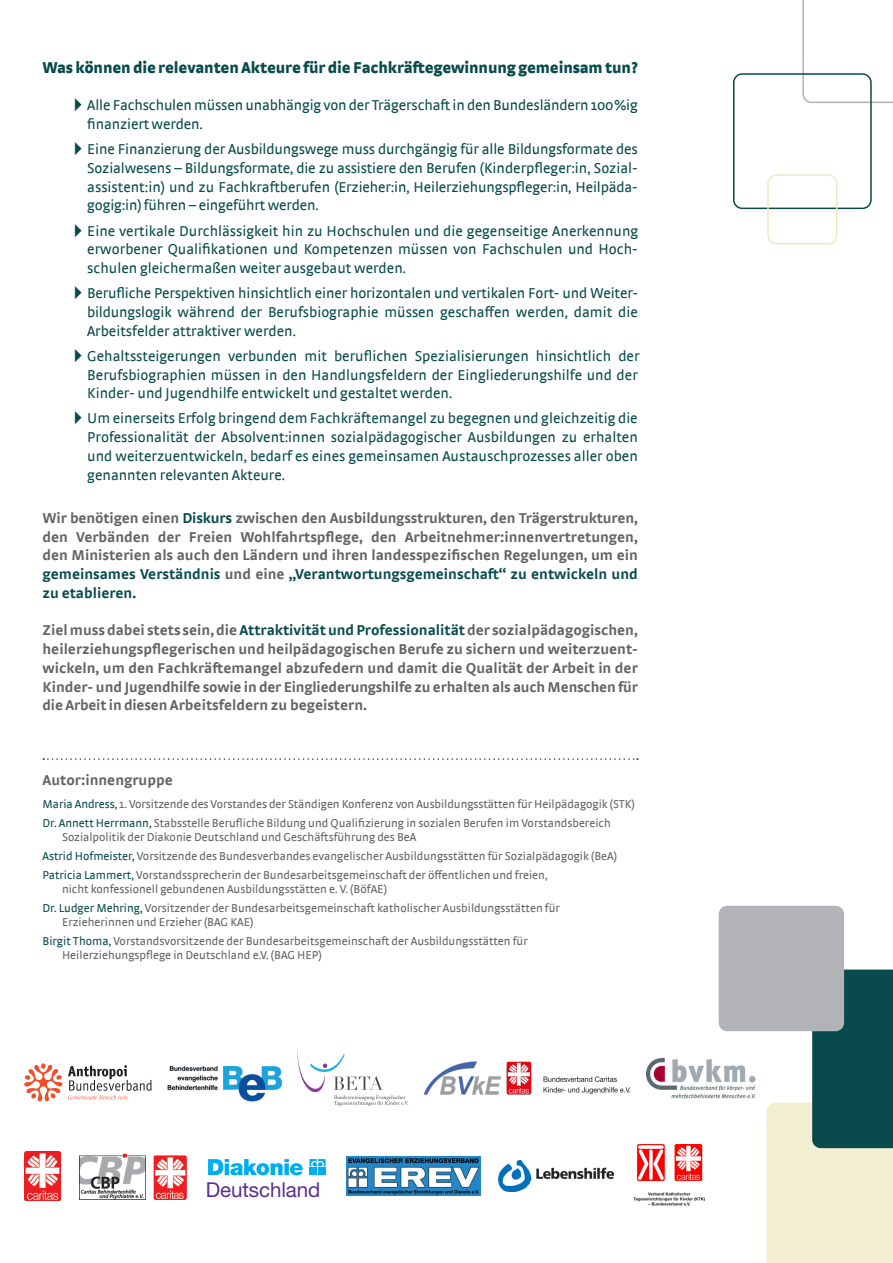
<style>
.page{position:relative;width:893px;height:1263px;background:#fff}
.page>*{position:absolute;margin:0;border:0;box-sizing:border-box;transform-origin:0 0}
.t1{font:20.55px "Helvetica Neue LT Std";letter-spacing:-.005em;color:#5b2e91}
.t2{font:900 16.5px "Strada";letter-spacing:-.01em;color:#094b4c;scale:.96 1}
.t3{font:15px/18.8px "Strada";color:#094b4c;text-align:justify}
.t4{font:700 15px/18.8px "Strada";color:#636366;text-align:justify}
.t5{font:12px/18.6px "Strada";color:#636366}
.s1{font-family:"European Pi Three"}
.s2{color:#094b4c}
</style>
<div class="page">
<svg style="left:43px;top:758px;width:595px;height:2px"></svg>
<svg style="left:802px;top:0;width:91px;height:103px"></svg>
<div style="left:733px;top:73px;width:139px;height:136px;border:2px solid #094b4c;border-radius:9px"></div>
<div style="left:767px;top:174px;width:70px;height:71px;border:2px solid #eeeac7;border-radius:9px"></div>
<svg style="left:766px;top:969px;width:127px;height:294px;background:#99b1a2"></svg>
<div style="left:719px;top:906px;width:125px;height:125px;background:#b2b3b7;border-radius:9px"></div>
<img style="left:25px;top:1152px;width:35px;height:48px">
<img style="left:347px;top:1156px;width:134px;height:39px">
<img style="left:79px;top:1153px;width:108px;height:46px">
<img style="left:633px;top:1145px;width:72px;height:61px">
<img style="left:498px;top:1160px;width:115px;height:31px">
<svg style="left:309px;top:1159px;width:16px;height:7px"></svg>
<div style="left:309px;top:1168px;width:8px;height:7px;background:#00aeef"></div>
<div style="left:318px;top:1168px;width:7px;height:7px;background:#00aeef"></div>
<svg style="left:297px;top:1049px;width:112px;height:57px"></svg>
<svg style="left:208px;top:1159px;width:95px;height:17px"></svg>
<svg style="left:464px;top:1180px;width:4px;height:4px"></svg>
<img style="left:423px;top:1061px;width:208px;height:34px">
<img style="left:646px;top:1058px;width:109px;height:40px">
<svg style="left:24px;top:1063px;width:128px;height:38px"></svg>
<img style="left:167px;top:1065px;width:115px;height:37px">
<p class="t2" style="left:43px;top:57px;width:622px">Was können die relevanten Akteure für die Fachkräftegewinnung gemeinsam tun?</p>
<p class="t3" style="left:87px;top:96px;width:552px;text-indent:-13px"><span class="s1">A</span> Alle Fachschulen müssen unabhängig von der Trägerschaft in den Bundesländern 100%ig finanziert werden.</p>
<p class="t3" style="left:87px;top:140px;width:552px;text-indent:-13px"><span class="s1">A</span> Eine Finanzierung der Ausbildungswege muss durchgängig für alle Bildungsformate des Sozialwesens – Bildungsformate, die zu assistiere den Berufen (Kinderpfleger:in, Sozial&shy;assistent:in) und zu Fachkraftberufen (Erzieher:in, Heilerziehungspfleger:in, Heilpäda&shy;gogig:in) führen – eingeführt werden.</p>
<p class="t3" style="left:87px;top:221px;width:552px;text-indent:-13px"><span class="s1">A</span> Eine vertikale Durchlässigkeit hin zu Hochschulen und die gegenseitige Anerkennung erworbener Qualifikationen und Kompetenzen müssen von Fachschulen und Hoch&shy;schulen gleichermaßen weiter ausgebaut werden.</p>
<p class="t3" style="left:87px;top:284px;width:553px;text-indent:-13px"><span class="s1">A</span> Berufliche Perspektiven hinsichtlich einer horizontalen und vertikalen Fort- und Weiter&shy;bildungslogik während der Berufsbiographie müssen geschaffen werden, damit die Arbeitsfelder attraktiver werden.</p>
<p class="t3" style="left:87px;top:346px;width:554px;text-indent:-13px"><span class="s1">A</span> Gehaltssteigerungen verbunden mit beruflichen Spezialisierungen hinsichtlich der Berufsbiographien müssen in den Handlungsfeldern der Eingliederungshilfe und der Kinder- und Jugendhilfe entwickelt und gestaltet werden.</p>
<p class="t3" style="left:87px;top:409px;width:552px;text-indent:-13px"><span class="s1">A</span> Um einerseits Erfolg bringend dem Fachkräftemangel zu begegnen und gleichzeitig die Professionalität der Absolvent:innen sozialpädagogischer Ausbildungen zu erhalten und weiterzuentwickeln, bedarf es eines gemeinsamen Austauschprozesses aller oben genannten relevanten Akteure.</p>
<p class="t4" style="left:43px;top:508px;width:597px">Wir benötigen einen <span class="s2">Diskurs</span> zwischen den Ausbildungsstrukturen, den Trägerstrukturen, den Verbänden der Freien Wohlfahrtspflege, den Arbeitnehmer:innenvertretungen, den Ministerien als auch den Ländern und ihren landesspezifischen Regelungen, um ein <span class="s2">gemeinsames Verständnis</span> und eine <span class="s2">„Verantwortungsgemeinschaft“ zu entwickeln und zu etablieren.</span></p>
<p class="t4" style="left:43px;top:620px;width:597px">Ziel muss dabei stets sein, die <span class="s2">Attraktivität und Professionalität</span> der sozialpädagogischen, heilerziehungspflegerischen und heilpädagogischen Berufe zu sichern und weiterzuent&shy;wickeln, um den Fachkräftemangel abzufedern und damit die Qualität der Arbeit in der Kinder- und Jugendhilfe sowie in der Eingliederungshilfe zu erhalten als auch Menschen für die Arbeit in diesen Arbeitsfeldern zu begeistern.</p>
<p class="t4" style="left:43px;top:770px;width:132px">Autor:innengruppe</p>
<p class="t5" style="left:43px;top:795px;width:594px"><span class="s2">Maria Andress,</span> 1. Vorsitzende des Vorstandes der Ständigen Konferenz von Ausbildungsstätten für Heilpädagogik (STK)<br><span class="s2">Dr. Annett Herrmann,</span> Stabsstelle Berufliche Bildung und Qualifizierung in sozialen Berufen im Vorstandsbereich</p>
<p class="t5" style="left:43px;top:828px;width:576px;text-indent:20px">Sozialpolitik der Diakonie Deutschland und Geschäftsführung des BeA<br><span class="s2">Astrid Hofmeister,</span> Vorsitzende des Bundesverbandes evangelischer Ausbildungsstätten für Sozialpädagogik (BeA)<br><span class="s2">Patricia Lammert,</span> Vorstandssprecherin der Bundesarbeitsgemeinschaft der öffentlichen und freien,</p>
<p class="t5" style="left:43px;top:879px;width:519px;text-indent:20px">nicht konfessionell gebundenen Ausbildungsstätten e. V. (BöfAE)<br><span class="s2">Dr. Ludger Mehring,</span> Vorsitzender der Bundesarbeitsgemeinschaft katholischer Ausbildungsstätten für</p>
<p class="t5" style="left:43px;top:912px;width:487px;text-indent:20px">Erzieherinnen und Erzieher (BAG KAE)<br><span class="s2">Birgit Thoma,</span> Vorstandsvorsitzende der Bundesarbeitsgemeinschaft der Ausbildungsstätten für</p>
<p class="t5" style="left:62px;top:946px;width:262px">Heilerziehungspflege in Deutschland e.V. (BAG HEP)</p>
<h1 class="t1" style="left:206px;top:1177px;width:116px">Deutschland</h1>
</div>
